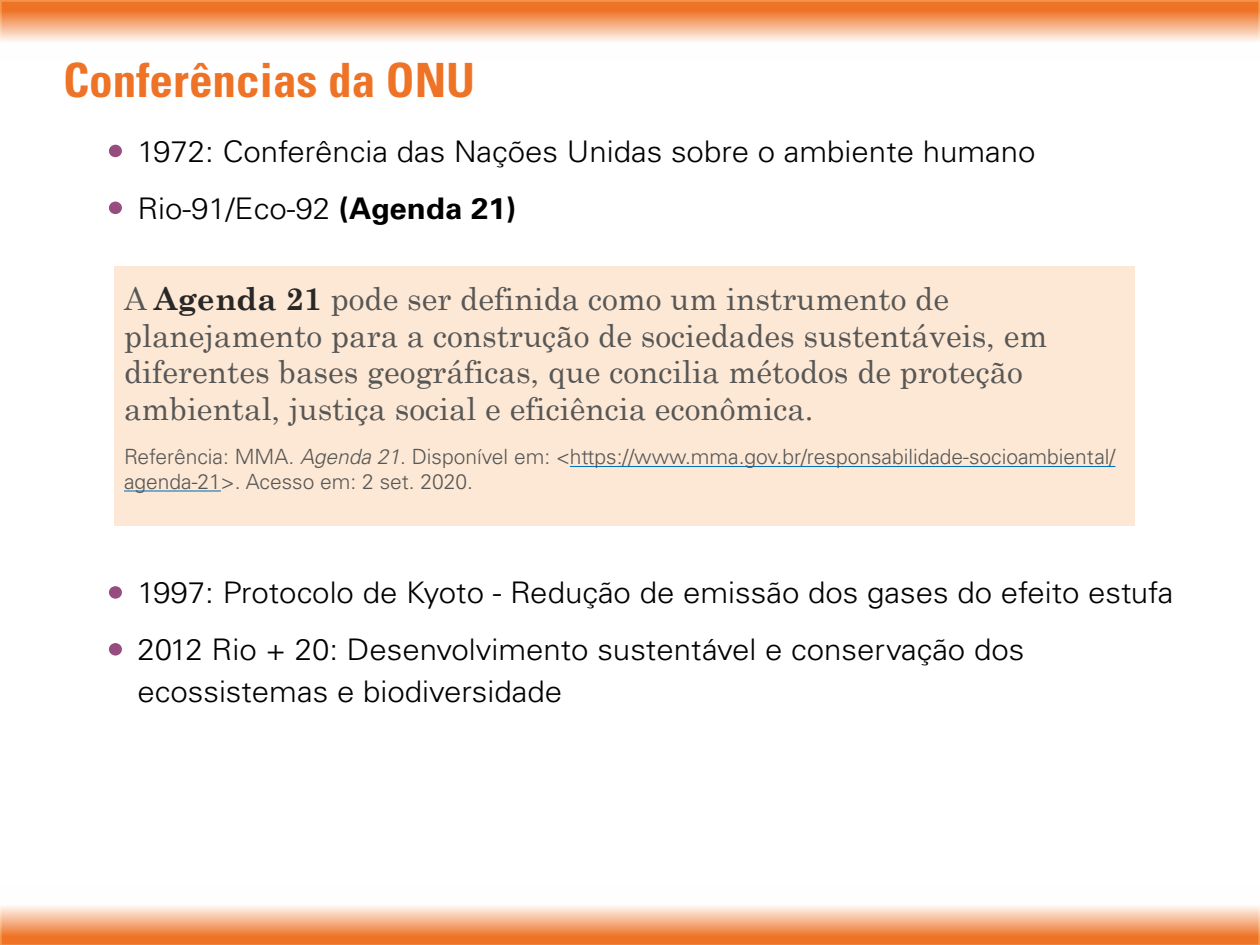
<style>
.page{position:relative;width:1260px;height:945px;background:#fff}
.page>*{position:absolute;margin:0;border:0;box-sizing:border-box;transform-origin:0 0}
.t1{font:700 condensed 47.25px "Univers LT Std";color:#ee7326}
.t2{font:31.5px/36.8px "Century";color:#575756}
.t3{font:300 29.75px/42px "Univers LT Std";color:#000;scale:1.05 1}
.t4{font:300 21px/24.5px "Univers LT Std";color:#575756}
.s1{color:#964c7f}
.s2{font-weight:700}
.s3{font-family:"Century Schoolbook";font-weight:700;color:#282827}
.s4{font-style:italic}
</style>
<div class="page">
<svg style="left:0;top:0;width:1260px;height:42px"></svg>
<svg style="left:0;top:906px;width:1260px;height:39px"></svg>
<div style="left:109px;top:145px;width:13px;height:12px;border:2px solid #964c7f;border-radius:50%"></div>
<div style="left:109px;top:202px;width:13px;height:12px;border:2px solid #964c7f;border-radius:50%"></div>
<div style="left:109px;top:586px;width:13px;height:13px;border:2px solid #964c7f;border-radius:50%"></div>
<div style="left:109px;top:643px;width:13px;height:13px;border:2px solid #964c7f;border-radius:50%"></div>
<div style="left:114px;top:267px;width:1021px;height:259px;background:#fde8d5"></div>
<hr style="left:570px;top:466px;width:545px;height:1px;background:#0072bb">
<hr style="left:124px;top:490px;width:97px;height:2px;background:#0072bb">
<h1 class="t1" style="left:63px;top:51px;width:414px">Conferências da ONU</h1>
<p class="t3" style="left:108px;top:130px;width:885px"><span class="s1">•</span> 1972: Conferência das Nações Unidas sobre o ambiente humano</p>
<p class="t3" style="left:108px;top:187px;width:391px"><span class="s1">•</span> Rio-91/Eco-92 <span class="s2">(Agenda 21)</span></p>
<p class="t2" style="left:124px;top:277px;width:925px">A <span class="s3">Agenda 21</span> pode ser definida como um instrumento de planejamento para a construção de sociedades sustentáveis, em diferentes bases geográficas, que concilia métodos de proteção ambiental, justiça social e eficiência econômica.</p>
<p class="t4" style="left:124px;top:445px;width:993px">Referência: MMA. <span class="s4">Agenda 21</span>. Disponível em: &lt;https://www.mma.gov.br/responsabilidade-socioambiental/ agenda-21&gt;. Acesso em: 2 set. 2020.</p>
<p class="t3" style="left:108px;top:572px;width:1017px"><span class="s1">•</span> 1997: Protocolo de Kyoto - Redução de emissão dos gases do efeito estufa</p>
<p class="t3" style="left:137px;top:629px;width:846px;text-indent:-30px"><span class="s1">•</span> 2012 Rio + 20: Desenvolvimento sustentável e conservação dos ecossistemas e biodiversidade</p>
</div>
